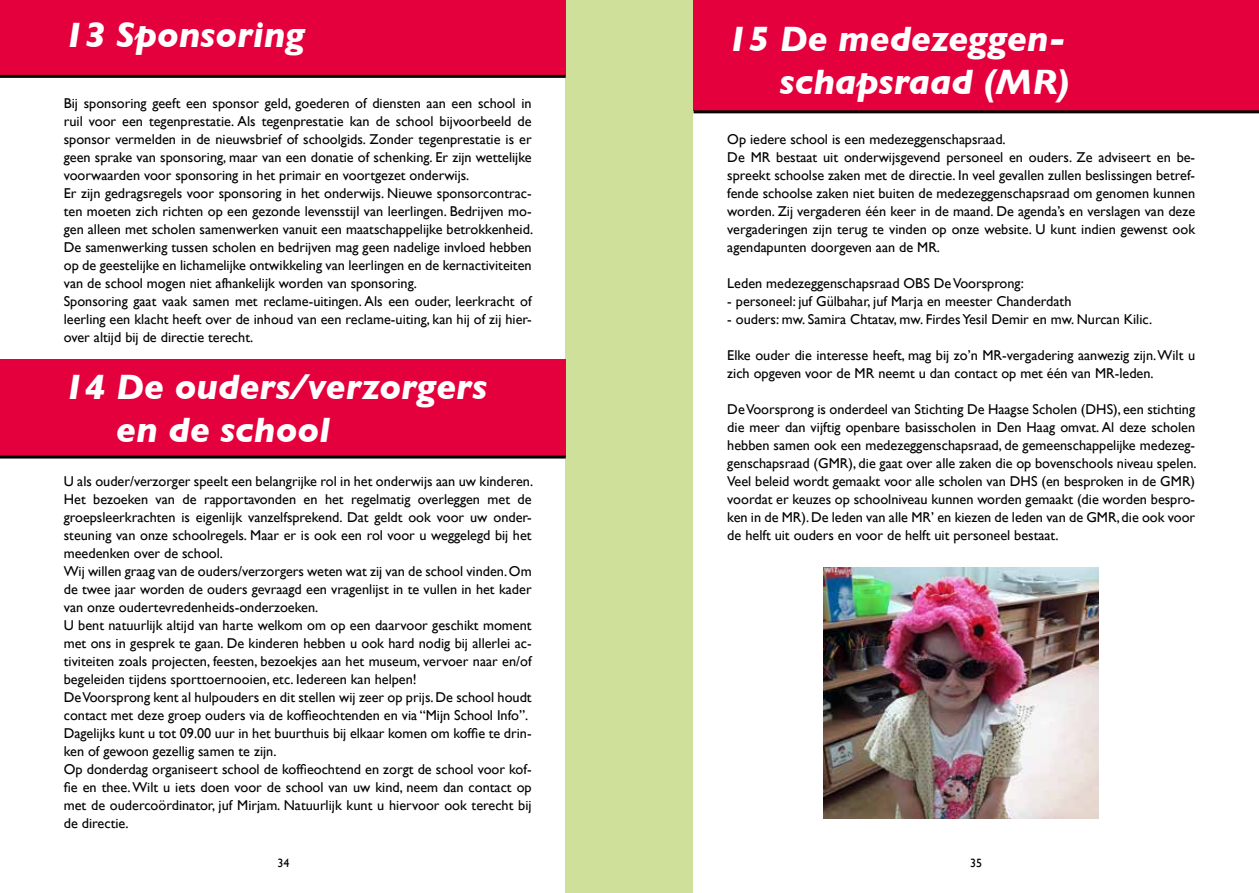
<style>
.page{position:relative;width:1259px;height:893px;background:#fff}
.page>*{position:absolute;margin:0;border:0;box-sizing:border-box;transform-origin:0 0}
.t1{font:italic 700 36px/43.2px "Gill Sans";color:#fff}
.t2{font:14.25px/18px "Gill Sans";color:#000}
.t3{font:12px "Gill Sans";color:#000}
</style>
<div class="page">
<div style="left:566px;top:0;width:127px;height:893px;background:#cfe09b"></div>
<div style="left:0;top:0;width:566px;height:75px;background:#e4003c"></div>
<div style="left:0;top:359px;width:566px;height:98px;background:#e4003c"></div>
<hr style="left:0;top:75px;width:566px;height:3px;background:#000">
<hr style="left:0;top:456px;width:566px;height:3px;background:#000">
<div style="left:693px;top:0;width:566px;height:110px;background:#e4003c"></div>
<hr style="left:693px;top:110px;width:566px;height:3px;background:#000">
<img style="left:823px;top:568px;width:275px;height:251px">
<h1 class="t1" style="left:64px;top:13px;width:242px">13 Sponsoring</h1>
<p class="t2" style="left:64px;top:94px;width:471px">Bij sponsoring geeft een sponsor geld, goederen of diensten aan een school in ruil voor een tegenprestatie. Als tegenprestatie kan de school bijvoorbeeld de sponsor vermelden in de nieuwsbrief of schoolgids. Zonder tegenprestatie is er geen sprake van sponsoring, maar van een donatie of schenking. Er zijn wettelijke voorwaarden voor sponsoring in het primair en voortgezet onderwijs.<br>Er zijn gedragsregels voor sponsoring in het onderwijs. Nieuwe sponsorcontrac&shy;ten moeten zich richten op een gezonde levensstijl van leerlingen. Bedrijven mo&shy;gen alleen met scholen samenwerken vanuit een maatschappelijke betrokkenheid.<br>De samenwerking tussen scholen en bedrijven mag geen nadelige invloed hebben op de geestelijke en lichamelijke ontwikkeling van leerlingen en de kernactiviteiten van de school mogen niet afhankelijk worden van sponsoring.<br>Sponsoring gaat vaak samen met reclame-uitingen. Als een ouder, leerkracht of leerling een klacht heeft over de inhoud van een reclame-uiting, kan hij of zij hier&shy;over altijd bij de directie terecht.</p>
<h1 class="t1" style="left:116px;top:365px;width:372px;text-indent:-52px">14 De ouders/verzorgers en de school</h1>
<p class="t2" style="left:64px;top:472px;width:471px">U als ouder/verzorger speelt een belangrijke rol in het onderwijs aan uw kinderen.<br>Het bezoeken van de rapportavonden en het regelmatig overleggen met de groepsleerkrachten is eigenlijk vanzelfsprekend. Dat geldt ook voor uw onder&shy;steuning van onze schoolregels. Maar er is ook een rol voor u weggelegd bij het meedenken over de school.<br>Wij willen graag van de ouders/verzorgers weten wat zij van de school vinden. Om de twee jaar worden de ouders gevraagd een vragenlijst in te vullen in het kader van onze oudertevredenheids-onderzoeken.<br>U bent natuurlijk altijd van harte welkom om op een daarvoor geschikt moment met ons in gesprek te gaan. De kinderen hebben u ook hard nodig bij allerlei ac&shy;tiviteiten zoals projecten, feesten, bezoekjes aan het museum, vervoer naar en/of begeleiden tijdens sporttoernooien, etc. Iedereen kan helpen!<br>De Voorsprong kent al hulpouders en dit stellen wij zeer op prijs. De school houdt contact met deze groep ouders via de koffieochtenden en via “Mijn School Info”.<br>Dagelijks kunt u tot 09.00 uur in het buurthuis bij elkaar komen om koffie te drin&shy;ken of gewoon gezellig samen te zijn.<br>Op donderdag organiseert school de koffieochtend en zorgt de school voor kof&shy;fie en thee. Wilt u iets doen voor de school van uw kind, neem dan contact op met de oudercoördinator, juf Mirjam. Natuurlijk kunt u hiervoor ook terecht bij de directie.</p>
<h1 class="t1" style="left:727px;top:17px;width:343px;text-align:right">15 De medezeggen&shy;schapsraad (MR)</h1>
<p class="t2" style="left:727px;top:130px;width:469px">Op iedere school is een medezeggenschapsraad.<br>De MR bestaat uit onderwijsgevend personeel en ouders. Ze adviseert en be&shy;spreekt schoolse zaken met de directie. In veel gevallen zullen beslissingen betref&shy;fende schoolse zaken niet buiten de medezeggenschapsraad om genomen kunnen worden. Zij vergaderen één keer in de maand. De agenda’s en verslagen van deze vergaderingen zijn terug te vinden op onze website. U kunt indien gewenst ook agendapunten doorgeven aan de MR.</p>
<p class="t2" style="left:727px;top:274px;width:298px">Leden medezeggenschapsraad OBS De Voorsprong:</p>
<p class="t2" style="left:727px;top:292px;width:346px">- personeel: juf Gülbahar, juf Marja en meester Chanderdath</p>
<p class="t2" style="left:727px;top:310px;width:426px">- ouders: mw. Samira Chtatav, mw. Firdes Yesil Demir en mw. Nurcan Kilic.</p>
<p class="t2" style="left:727px;top:346px;width:469px">Elke ouder die interesse heeft, mag bij zo’n MR-vergadering aanwezig zijn. Wilt u zich opgeven voor de MR neemt u dan contact op met één van MR-leden.</p>
<p class="t2" style="left:727px;top:400px;width:471px;text-align:justify">De Voorsprong is onderdeel van Stichting De Haagse Scholen (DHS), een stichting die meer dan vijftig openbare basisscholen in Den Haag omvat. Al deze scholen hebben samen ook een medezeggenschapsraad, de gemeenschappelijke medezeg&shy;genschapsraad (GMR), die gaat over alle zaken die op bovenschools niveau spelen.<br>Veel beleid wordt gemaakt voor alle scholen van DHS (en besproken in de GMR) voordat er keuzes op schoolniveau kunnen worden gemaakt (die worden bespro&shy;ken in de MR). De leden van alle MR’ en kiezen de leden van de GMR, die ook voor de helft uit ouders en voor de helft uit personeel bestaat.</p>
<p class="t3" style="left:278px;top:856px;width:13px">34</p>
<p class="t3" style="left:970px;top:856px;width:13px">35</p>
</div>
